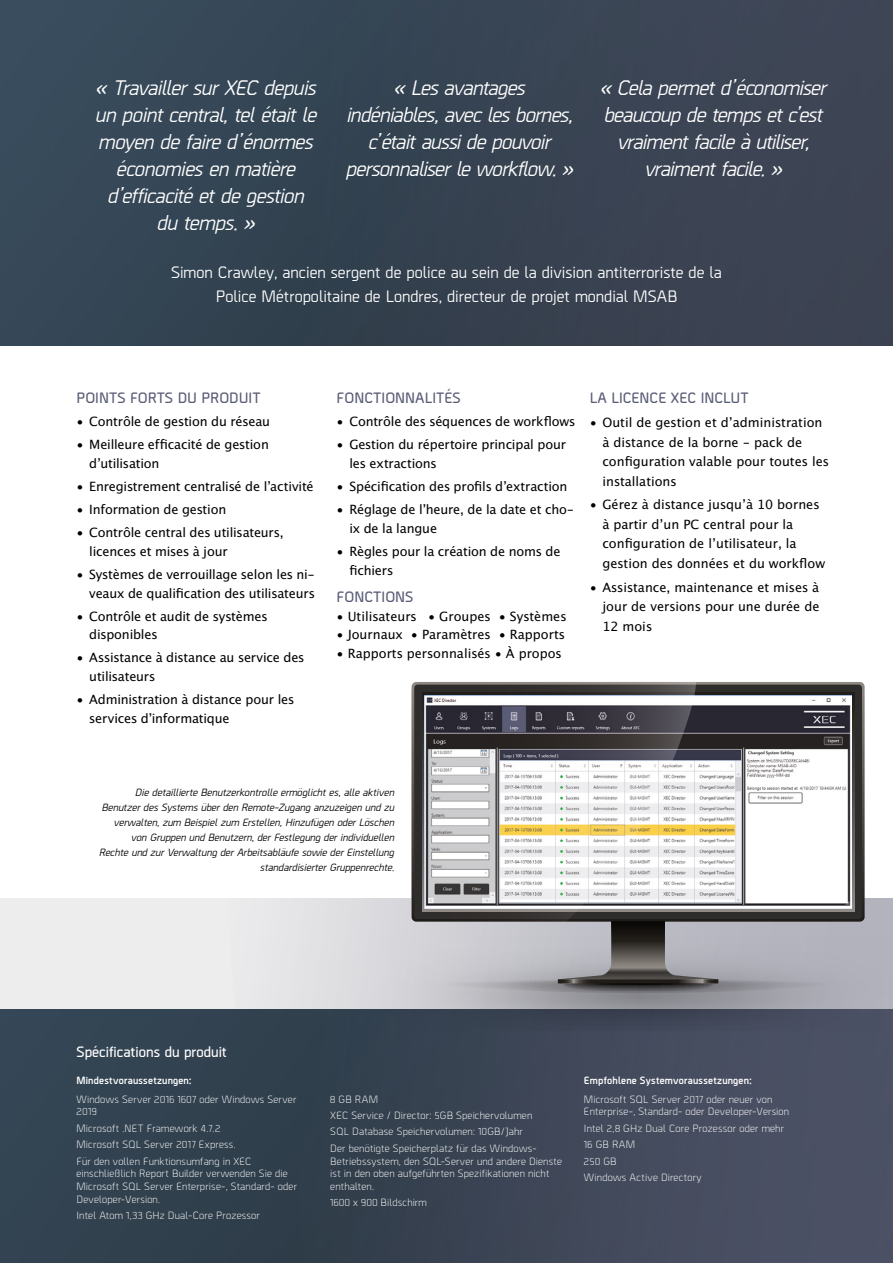
<style>
.page{position:relative;width:893px;height:1263px;background:#fff}
.page>*{position:absolute;margin:0;border:0;box-sizing:border-box;transform-origin:0 0}
.Citat{font:italic 500 21px/27px "Borda";letter-spacing:-.035em;color:#fff;text-align:center}
.Citat-2{font:500 16.5px/24px "Borda";color:#fff;text-align:center}
.t1{font:600 15px "Borda";color:#595c76}
.t2{font:600 15px "Borda";color:#fff}
.t3{font:12.75px/18.8px "Lucida Grande Regular W";letter-spacing:-.01em;color:#000}
.Spec{font:10.5px/12.8px "Borda";letter-spacing:.02em;color:#fff}
.Citat-3{font:italic 500 10.5px/15px "Borda";color:#000;text-align:right}
.t4{font:700 10.5px "Borda";letter-spacing:.02em;color:#fff}
</style>
<div class="page">
<div style="left:0;top:899px;width:893px;height:111px;background:#eeedee"></div>
<img style="left:168px;top:899px;width:725px;height:111px">
<div style="left:0;top:1010px;width:244px;height:253px;background:#324251"></div>
<div style="left:0;top:0;width:244px;height:345px;background:#364858"></div>
<div style="left:244px;top:0;width:649px;height:345px;background:#384352"></div>
<img style="left:244px;top:1010px;width:649px;height:253px">
<svg style="left:365px;top:937px;width:528px;height:93px;background:#858893"></svg>
<svg style="left:414px;top:685px;width:448px;height:234px;background:#464342"></svg>
<img style="left:696px;top:695px;width:155px;height:213px">
<svg style="left:412px;top:682px;width:284px;height:240px"></svg>
<svg style="left:440px;top:921px;width:396px;height:72px;background:#a09fa5"></svg>
<p class="Citat" style="left:95px;top:73px;width:223px">« Travailler sur XEC depuis un point central, tel était le moyen de faire d’énormes économies en matière d’efficacité et de gestion du temps. »</p>
<p class="Citat" style="left:346px;top:73px;width:229px">« Les avantages indéniables, avec les bornes, c’était aussi de pouvoir personnaliser le workflow. »</p>
<p class="Citat" style="left:600px;top:73px;width:228px">« Cela permet d’économiser beaucoup de temps et c’est vraiment facile à utiliser, vraiment facile. »</p>
<p class="Citat-2" style="left:171px;top:260px;width:552px">Simon Crawley, ancien sergent de police au sein de la division antiterroriste de la<br>Police Métropolitaine de Londres, directeur de projet mondial MSAB</p>
<p class="t1" style="left:77px;top:388px;width:186px">POINTS FORTS DU PRODUIT</p>
<p class="t3" style="left:77px;top:412px;width:195px">• Contrôle de gestion du réseau</p>
<p class="t3" style="left:89px;top:435px;width:181px;text-indent:-13px">• Meilleure efficacité de gestion d’utilisation</p>
<p class="t3" style="left:77px;top:477px;width:239px">• Enregistrement centralisé de l’activité</p>
<p class="t3" style="left:77px;top:500px;width:151px">• Information de gestion</p>
<p class="t3" style="left:89px;top:523px;width:196px;text-indent:-13px">• Contrôle central des utilisateurs, licences et mises à jour</p>
<p class="t3" style="left:77px;top:564px;width:240px;text-align:right">• Systèmes de verrouillage selon les ni&shy;veaux de qualification des utilisateurs</p>
<p class="t3" style="left:89px;top:606px;width:180px;text-indent:-13px">• Contrôle et audit de systèmes disponibles</p>
<p class="t3" style="left:89px;top:648px;width:217px;text-indent:-13px">• Assistance à distance au service des utilisateurs</p>
<p class="t3" style="left:89px;top:690px;width:206px;text-indent:-13px">• Administration à distance pour les services d’informatique</p>
<p class="t1" style="left:337px;top:388px;width:125px">FONCTIONNALITÉS</p>
<p class="t3" style="left:337px;top:412px;width:240px">• Contrôle des séquences de workflows</p>
<p class="t3" style="left:349px;top:435px;width:218px;text-indent:-13px">• Gestion du répertoire principal pour les extractions</p>
<p class="t3" style="left:337px;top:477px;width:232px">• Spécification des profils d’extraction</p>
<p class="t3" style="left:349px;top:500px;width:226px;text-indent:-13px">• Réglage de l’heure, de la date et cho&shy;ix de la langue</p>
<p class="t3" style="left:349px;top:541px;width:213px;text-indent:-13px">• Règles pour la création de noms de fichiers</p>
<p class="t1" style="left:337px;top:586px;width:78px">FONCTIONS</p>
<p class="t3" style="left:337px;top:606px;width:231px">• Utilisateurs • Groupes • Systèmes</p>
<p class="t3" style="left:337px;top:625px;width:230px">• Journaux • Paramètres • Rapports</p>
<p class="t3" style="left:337px;top:644px;width:227px">• Rapports personnalisés • À propos</p>
<p class="t1" style="left:590px;top:388px;width:161px">LA LICENCE XEC INCLUT</p>
<p class="t3" style="left:602px;top:412px;width:228px;line-height:19.5px;text-indent:-13px">• Outil de gestion et d’administration à distance de la borne - pack de configuration valable pour toutes les installations</p>
<p class="t3" style="left:602px;top:495px;width:224px;line-height:19.5px;text-indent:-13px">• Gérez à distance jusqu’à 10 bornes à partir d’un PC central pour la configuration de l’utilisateur, la gestion des données et du workflow</p>
<p class="t3" style="left:602px;top:577px;width:219px;line-height:19.5px;text-align:justify;text-indent:-13px">• Assistance, maintenance et mises à jour de versions pour une durée de 12 mois</p>
<p class="Citat-3" style="left:99px;top:784px;width:297px">Die detaillierte Benutzerkontrolle ermöglicht es, alle aktiven Benutzer des Systems über den Remote-Zugang anzuzeigen und zu verwalten, zum Beispiel zum Erstellen, Hinzufügen oder Löschen von Gruppen und Benutzern, der Festlegung der individuellen<br>Rechte und zur Verwaltung der Arbeitsabläufe sowie der Einstellung standardisierter Gruppenrechte.</p>
<p class="t2" style="left:77px;top:1041px;width:152px">Spécifications du produit</p>
<p class="t4" style="left:77px;top:1073px;width:116px">Mindestvoraussetzungen:</p>
<p class="t4" style="left:584px;top:1073px;width:169px">Empfohlene Systemvoraussetzungen:</p>
<p class="Spec" style="left:584px;top:1092px;width:207px">Microsoft SQL Server 2017 oder neuer von<br>Enterprise-, Standard- oder Developer-Version</p>
<p class="Spec" style="left:584px;top:1121px;width:202px">Intel 2,8 GHz Dual Core Prozessor oder mehr</p>
<p class="Spec" style="left:584px;top:1137px;width:53px">16 GB RAM</p>
<p class="Spec" style="left:584px;top:1154px;width:34px">250 GB</p>
<p class="Spec" style="left:584px;top:1170px;width:119px">Windows Active Directory</p>
<p class="Spec" style="left:77px;top:1092px;width:221px">Windows Server 2016 1607 oder Windows Server<br>2019</p>
<p class="Spec" style="left:77px;top:1121px;width:145px">Microsoft .NET Framework 4.7.2</p>
<p class="Spec" style="left:77px;top:1137px;width:161px">Microsoft SQL Server 2017 Express.</p>
<p class="Spec" style="left:77px;top:1154px;width:222px">Für den vollen Funktionsumfang in XEC einschließlich Report Builder verwenden Sie die Microsoft SQL Server Enterprise-, Standard- oder Developer-Version.</p>
<p class="Spec" style="left:77px;top:1208px;width:185px">Intel Atom 1,33 GHz Dual-Core Prozessor</p>
<p class="Spec" style="left:330px;top:1092px;width:49px">8 GB RAM</p>
<p class="Spec" style="left:330px;top:1108px;width:204px">XEC Service / Director: 5GB Speichervolumen</p>
<p class="Spec" style="left:330px;top:1125px;width:194px">SQL Database Speichervolumen: 10GB/Jahr</p>
<p class="Spec" style="left:330px;top:1141px;width:233px">Der benötigte Speicherplatz für das Windows-Betriebssystem, den SQL-Server und andere Dienste ist in den oben aufgeführten Spezifikationen nicht enthalten.</p>
<p class="Spec" style="left:330px;top:1196px;width:98px">1600 x 900 Bildschirm</p>
</div>
